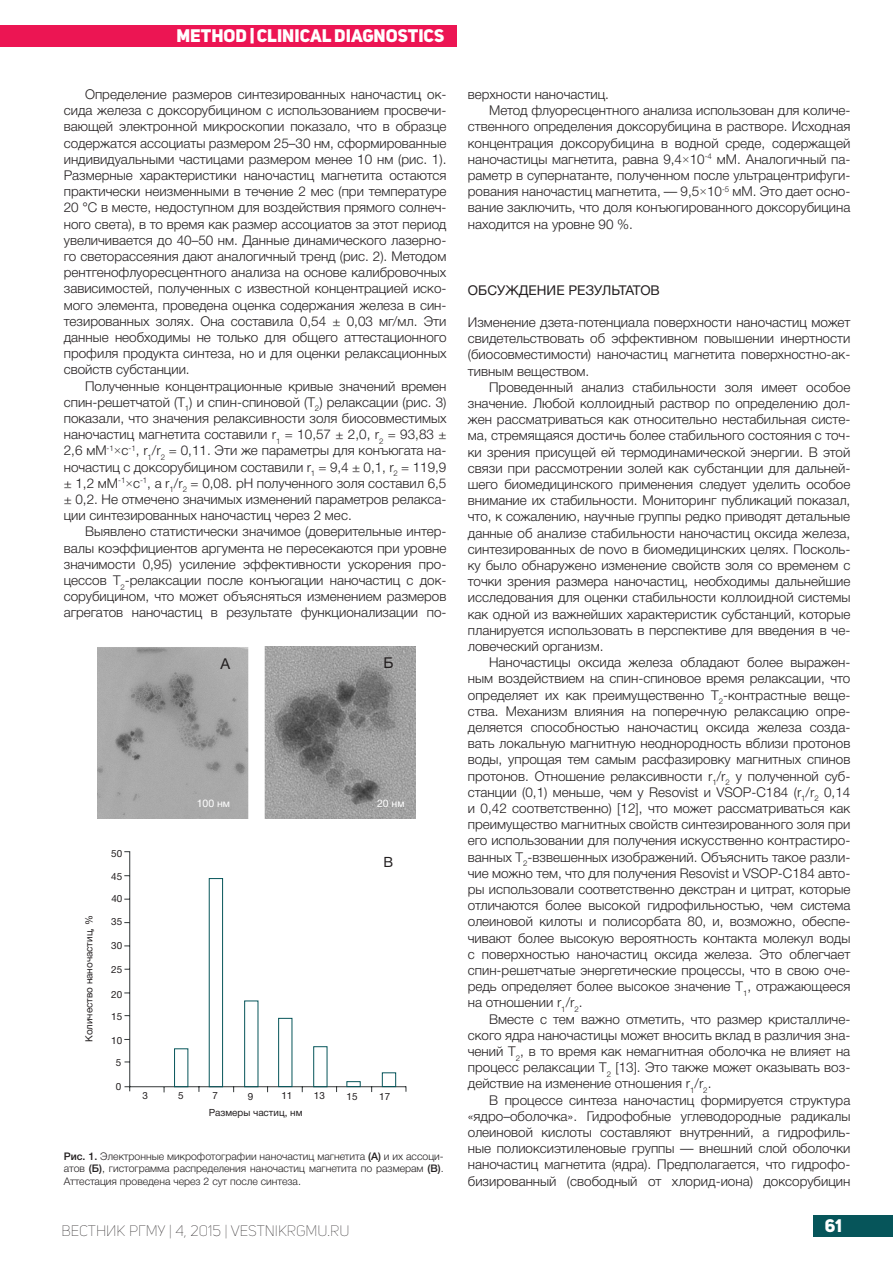
<style>
.page{position:relative;width:893px;height:1263px;background:#fff}
.page>*{position:absolute;margin:0;border:0;box-sizing:border-box;transform-origin:0 0}
.t1{font:18px "Uni Sans Heavy CAPS";color:#fff}
.t2{font:15px "Uni Sans Thin CAPS";color:#231f20}
.t3{font:15px "Helvetica Neue Cyr";color:#231f20}
.t4{font:14.1px "Helvetica Neue Cyr";color:#231f20}
.t5{font:300 13.5px/16.2px "Helvetica Neue Cyr";color:#231f20;text-align:justify}
.t6{font:13.5px "Helvetica Neue Cyr";color:#231f20}
.t7{font:300 10.5px/12.6px "Helvetica Neue Cyr";color:#231f20;text-align:justify}
.t8{font:10.5px "Helvetica Neue Cyr";color:#fff}
.t9{font:9.9px "Helvetica Neue Cyr";color:#231f20}
.s1{font-family:"Times New Roman";font-weight:400}
.s2{font-weight:500}
</style>
<div class="page">
<div style="left:0;top:26px;width:457px;height:21px;background:#ec1553"></div>
<div style="left:813px;top:1216px;width:79px;height:21px;background:#06555a"></div>
<img style="left:98px;top:646px;width:317px;height:172px">
<svg style="left:124px;top:851px;width:282px;height:241px"></svg>
<svg style="left:174px;top:878px;width:222px;height:209px"></svg>
<h1 class="t1" style="left:250px;top:23px;width:6px">|</h1>
<h1 class="t1" style="left:176px;top:24px;width:269px">METHOD CLINICAL DIAGNOSTICS</h1>
<p class="t5" style="left:64px;top:86px;width:384px;text-indent:21px">Определение размеров синтезированных наночастиц ок&shy;сида железа с доксорубицином с использованием просвечи&shy;вающей электронной микроскопии показало, что в образце содержатся ассоциаты размером 25–30 нм, сформированные индивидуальными частицами размером менее 10 нм (рис. 1).<br>Размерные характеристики наночастиц магнетита остаются практически неизменными в течение 2 мес (при температуре 20 °С в месте, недоступном для воздействия прямого солнеч&shy;ного света), в то время как размер ассоциатов за этот период увеличивается до 40–50 нм. Данные динамического лазерно&shy;го светорассеяния дают аналогичный тренд (рис. 2). Методом рентгенофлуоресцентного анализа на основе калибровочных зависимостей, полученных с известной концентрацией иско&shy;мого элемента, проведена оценка содержания железа в син&shy;тезированных золях. Она составила 0,54 ± 0,03 мг/мл. Эти данные необходимы не только для общего аттестационного профиля продукта синтеза, но и для оценки релаксационных свойств субстанции.</p>
<p class="t5" style="left:64px;top:378px;width:384px;text-indent:21px">Полученные концентрационные кривые значений времен спин-решетчатой (Т<sub>1</sub>) и спин-спиновой (Т<sub>2</sub>) релаксации (рис. 3) показали, что значения релаксивности золя биосовместимых наночастиц магнетита составили r<sub>1</sub> = 10,57 ± 2,0, r<sub>2</sub> = 93,83 ± 2,6 мМ<sup>-1</sup><span class="s1">×</span>с<sup>-1</sup>, r<sub>1</sub>/r<sub>2</sub> = 0,11. Эти же параметры для конъюгата на&shy;ночастиц с доксорубицином составили r<sub>1</sub> = 9,4 ± 0,1, r<sub>2</sub> = 119,9 ± 1,2 мМ<sup>-1</sup><span class="s1">×</span>с<sup>-1</sup>, а r<sub>1</sub>/r<sub>2</sub> = 0,08. рН полученного золя составил 6,5 ± 0,2. Не отмечено значимых изменений параметров релакса&shy;ции синтезированных наночастиц через 2 мес.</p>
<p class="t5" style="left:64px;top:524px;width:384px;text-indent:21px">Выявлено статистически значимое (доверительные интер&shy;валы коэффициентов аргумента не пересекаются при уровне значимости 0,95) усиление эффективности ускорения про&shy;цессов Т<sub>2</sub>-релаксации после конъюгации наночастиц с док&shy;сорубицином, что может объясняться изменением размеров агрегатов наночастиц в результате функционализации по-</p>
<p class="t3" style="left:220px;top:655px;width:11px">А</p>
<p class="t3" style="left:383px;top:655px;width:12px">Б</p>
<p class="t9" style="left:84px;top:1042px;width:128px;rotate:-90deg">Количество наночастиц, %</p>
<p class="t9" style="left:111px;top:848px;width:13px">50</p>
<p class="t9" style="left:111px;top:871px;width:13px">45</p>
<p class="t9" style="left:111px;top:916px;width:13px">35</p>
<p class="t9" style="left:111px;top:940px;width:13px">30</p>
<p class="t9" style="left:111px;top:964px;width:13px">25</p>
<p class="t9" style="left:111px;top:989px;width:13px">20</p>
<p class="t9" style="left:111px;top:1011px;width:13px">15</p>
<p class="t9" style="left:111px;top:1035px;width:13px">10</p>
<p class="t9" style="left:116px;top:1057px;width:7px">5</p>
<p class="t9" style="left:116px;top:1081px;width:7px">0</p>
<p class="t9" style="left:111px;top:893px;width:13px">40</p>
<p class="t8" style="left:197px;top:797px;width:35px">100 нм</p>
<p class="t8" style="left:377px;top:797px;width:29px">20 нм</p>
<p class="t4" style="left:384px;top:855px;width:11px">В</p>
<p class="t9" style="left:142px;top:1090px;width:7px">3</p>
<p class="t9" style="left:178px;top:1090px;width:7px">5</p>
<p class="t9" style="left:212px;top:1090px;width:7px">7</p>
<p class="t9" style="left:248px;top:1091px;width:7px">9</p>
<p class="t9" style="left:281px;top:1090px;width:13px">11</p>
<p class="t9" style="left:314px;top:1090px;width:13px">13</p>
<p class="t9" style="left:347px;top:1091px;width:13px">15</p>
<p class="t9" style="left:379px;top:1091px;width:13px">17</p>
<p class="t9" style="left:209px;top:1107px;width:95px">Размеры частиц, нм</p>
<p class="t7" style="left:64px;top:1150px;width:381px"><span class="s2">Рис. 1.</span> Электронные микрофотографии наночастиц магнетита <span class="s2">(А)</span> и их ассоци&shy;атов <span class="s2">(Б)</span>, гистограмма распределения наночастиц магнетита по размерам <span class="s2">(В)</span>.<br>Аттестация проведена через 2 сут после синтеза.</p>
<p class="t5" style="left:468px;top:86px;width:143px">верхности наночастиц.</p>
<p class="t5" style="left:489px;top:102px;width:363px">Метод флуоресцентного анализа использован для количе-</p>
<p class="t5" style="left:468px;top:119px;width:384px">ственного определения доксорубицина в растворе. Исходная</p>
<p class="t5" style="left:468px;top:135px;width:384px">концентрация доксорубицина в водной среде, содержащей</p>
<p class="t5" style="left:468px;top:151px;width:384px">наночастицы магнетита, равна 9,4<span class="s1">×</span>10<sup>-4</sup> мМ. Аналогичный па-</p>
<p class="t5" style="left:468px;top:167px;width:384px">раметр в супернатанте, полученном после ультрацентрифуги-</p>
<p class="t5" style="left:468px;top:183px;width:384px">рования наночастиц магнетита, — 9,5<span class="s1">×</span>10<sup>-5</sup> мМ. Это дает осно-</p>
<p class="t5" style="left:468px;top:200px;width:384px">вание заключить, что доля конъюгированного доксорубицина</p>
<p class="t5" style="left:468px;top:216px;width:167px">находится на уровне 90 %.</p>
<p class="t6" style="left:468px;top:282px;width:193px">ОБСУЖДЕНИЕ РЕЗУЛЬТАТОВ</p>
<p class="t5" style="left:468px;top:314px;width:384px">Изменение дзета-потенциала поверхности наночастиц может свидетельствовать об эффективном повышении инертности (биосовместимости) наночастиц магнетита поверхностно-ак&shy;тивным веществом.</p>
<p class="t5" style="left:468px;top:379px;width:384px;text-indent:21px">Проведенный анализ стабильности золя имеет особое значение. Любой коллоидный раствор по определению дол&shy;жен рассматриваться как относительно нестабильная систе&shy;ма, стремящаяся достичь более стабильного состояния с точ&shy;ки зрения присущей ей термодинамической энергии. В этой связи при рассмотрении золей как субстанции для дальней&shy;шего биомедицинского применения следует уделить особое внимание их стабильности. Мониторинг публикаций показал, что, к сожалению, научные группы редко приводят детальные данные об анализе стабильности наночастиц оксида железа, синтезированных de novo в биомедицинских целях. Посколь&shy;ку было обнаружено изменение свойств золя со временем с точки зрения размера наночастиц, необходимы дальнейшие исследования для оценки стабильности коллоидной системы как одной из важнейших характеристик субстанций, которые планируется использовать в перспективе для введения в че&shy;ловеческий организм.</p>
<p class="t5" style="left:468px;top:654px;width:384px;text-indent:21px">Наночастицы оксида железа обладают более выражен&shy;ным воздействием на спин-спиновое время релаксации, что определяет их как преимущественно Т<sub>2</sub>-контрастные веще&shy;ства. Механизм влияния на поперечную релаксацию опре&shy;деляется способностью наночастиц оксида железа созда&shy;вать локальную магнитную неоднородность вблизи протонов воды, упрощая тем самым расфазировку магнитных спинов протонов. Отношение релаксивности r<sub>1</sub>/r<sub>2</sub> у полученной суб&shy;станции (0,1) меньше, чем у Resovist и VSOP-C184 (r<sub>1</sub>/r<sub>2</sub> 0,14 и 0,42 соответственно) [12], что может рассматриваться как преимущество магнитных свойств синтезированного золя при его использовании для получения искусственно контрастиро&shy;ванных Т<sub>2</sub>-взвешенных изображений. Объяснить такое разли&shy;чие можно тем, что для получения Resovist и VSOP-C184 авто&shy;ры использовали соответственно декстран и цитрат, которые отличаются более высокой гидрофильностью, чем система олеиновой килоты и полисорбата 80, и, возможно, обеспе&shy;чивают более высокую вероятность контакта молекул воды с поверхностью наночастиц оксида железа. Это облегчает спин-решетчатые энергетические процессы, что в свою оче&shy;редь определяет более высокое значение Т<sub>1</sub>, отражающееся на отношении r<sub>1</sub>/r<sub>2</sub>.</p>
<p class="t5" style="left:468px;top:1011px;width:384px;text-indent:21px">Вместе с тем важно отметить, что размер кристалличе&shy;ского ядра наночастицы может вносить вклад в различия зна&shy;чений Т<sub>2</sub>, в то время как немагнитная оболочка не влияет на процесс релаксации Т<sub>2</sub> [13]. Это также может оказывать воз&shy;действие на изменение отношения r<sub>1</sub>/r<sub>2</sub>.</p>
<p class="t5" style="left:468px;top:1092px;width:384px;text-indent:21px">В процессе синтеза наночастиц формируется структура «ядро–оболочка». Гидрофобные углеводородные радикалы олеиновой кислоты составляют внутренний, а гидрофиль&shy;ные полиоксиэтиленовые группы — внешний слой оболочки наночастиц магнетита (ядра). Предполагается, что гидрофо&shy;бизированный (свободный от хлорид-иона) доксорубицин</p>
<p class="t2" style="left:61px;top:1222px;width:290px">вЕСТНИК РГМУ | 4, 2015 | VESTNIKRGMU.RU</p>
<h1 class="t1" style="left:825px;top:1214px;width:18px">61</h1>
</div>
